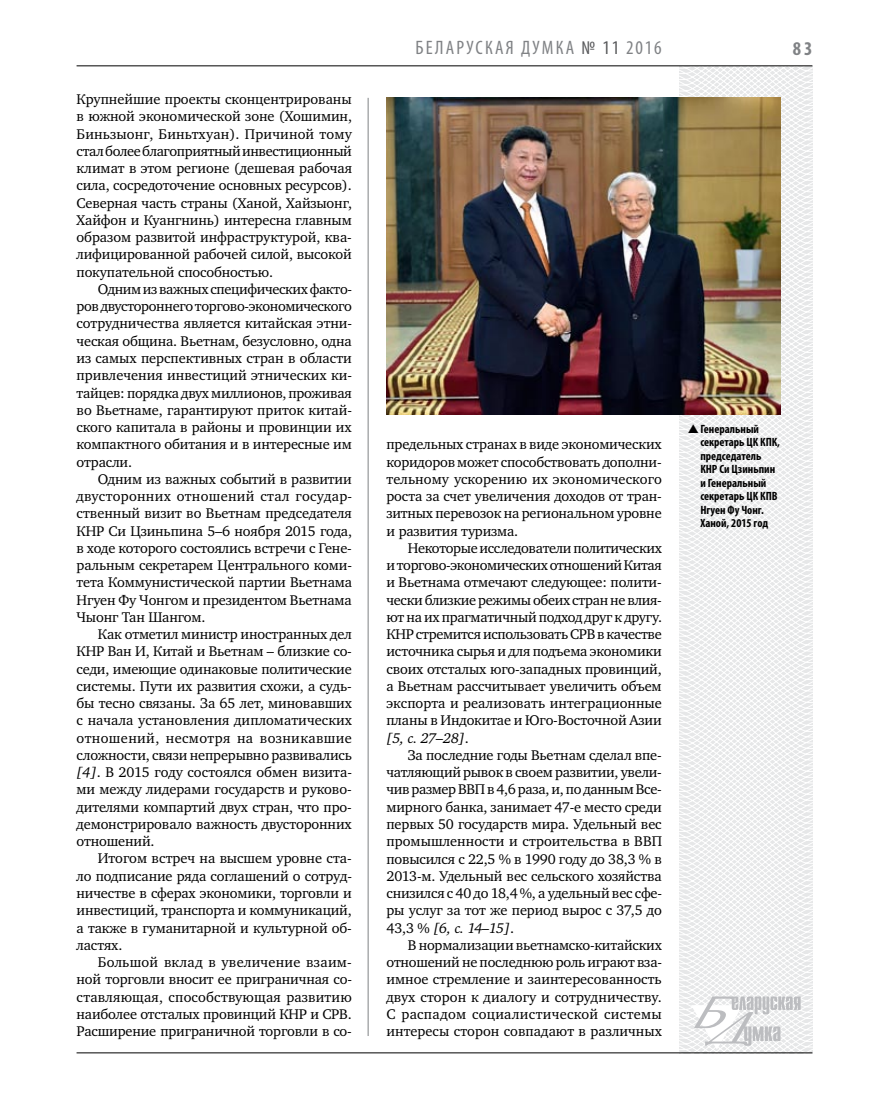
<style>
.page{position:relative;width:872px;height:1106px;background:#fff}
.page>*{position:absolute;margin:0;border:0;box-sizing:border-box;transform-origin:0 0}
.t1{font:condensed 19.5px "Myriad Pro";letter-spacing:.105em;color:#808285}
.t2{font:700 condensed 19.5px "Myriad Pro";color:#808285}
.t3{font:14.4px/17.2px "Charter C";letter-spacing:-.01em;color:#000;text-align:justify}
.t4{font:700 condensed 12px/13.5px "Myriad Pro";color:#000}
.s1{font-style:italic}
.s2{color:#58595b}
</style>
<div class="page">
<hr style="left:368px;top:98px;width:1px;height:938px;background:#808285">
<svg style="left:621px;top:65px;width:192px;height:989px"></svg>
<svg style="left:691px;top:996px;width:109px;height:53px"></svg>
<hr style="left:77px;top:65px;width:735px;height:1px;background:#000">
<hr style="left:77px;top:1052px;width:735px;height:1px;background:#000">
<img style="left:386px;top:97px;width:394px;height:318px">
<svg style="left:688px;top:424px;width:23px;height:9px"></svg>
<p class="t3" style="left:77px;top:91px;width:277px">Крупнейшие проекты сконцентрированы в южной экономической зоне (Хошимин, Биньзыонг, Биньтхуан). Причиной тому стал более благоприятный инвестиционный климат в этом регионе (дешевая рабочая сила, сосредоточение основных ресурсов).<br>Северная часть страны (Ханой, Хайзыонг, Хайфон и Куангнинь) интересна главным образом развитой инфраструктурой, ква&shy;лифицированной рабочей силой, высокой покупательной способностью.</p>
<p class="t3" style="left:77px;top:280px;width:277px;text-indent:21px">Одним из важных специфических факто&shy;ров двустороннего торгово-экономического сотрудничества является китайская этни&shy;ческая община. Вьетнам, безусловно, одна из самых перспективных стран в области привлечения инвестиций этнических ки&shy;тайцев: порядка двух миллионов, проживая во Вьетнаме, гарантируют приток китай&shy;ского капитала в районы и провинции их компактного обитания и в интересные им отрасли.</p>
<p class="t3" style="left:77px;top:470px;width:277px;text-indent:21px">Одним из важных событий в развитии двусторонних отношений стал государ&shy;ственный визит во Вьетнам председателя КНР Си Цзиньпина 5–6 ноября 2015 года, в ходе которого состоялись встречи с Гене&shy;ральным секретарем Центрального коми&shy;тета Коммунистической партии Вьетнама Нгуен Фу Чонгом и президентом Вьетнама Чыонг Тан Шангом.</p>
<p class="t3" style="left:77px;top:625px;width:277px;text-indent:21px">Как отметил министр иностранных дел КНР Ван И, Китай и Вьетнам – близкие со&shy;седи, имеющие одинаковые политические системы. Пути их развития схожи, а судь&shy;бы тесно связаны. За 65 лет, миновавших с начала установления дипломатических отношений, несмотря на возникавшие сложности, связи непрерывно развивались <span class="s1">[4]</span>. В 2015 году состоялся обмен визита&shy;ми между лидерами государств и руково&shy;дителями компартий двух стран, что про&shy;демонстрировало важность двусторонних отношений.</p>
<p class="t3" style="left:77px;top:850px;width:277px;text-indent:21px">Итогом встреч на высшем уровне ста&shy;ло подписание ряда соглашений о сотруд&shy;ничестве в сферах экономики, торговли и инвестиций, транспорта и коммуникаций, а также в гуманитарной и культурной об&shy;ластях.</p>
<p class="t3" style="left:77px;top:953px;width:277px;text-indent:21px">Большой вклад в увеличение взаим&shy;ной торговли вносит ее приграничная со&shy;ставляющая, способствующая развитию наиболее отсталых провинций КНР и СРВ.<br>Расширение приграничной торговли в со-</p>
<h1 class="t1" style="left:415px;top:36px;width:138px">БЕЛАРУСКА Я ДУМКА</h1>
<h1 class="t1" style="left:581px;top:36px;width:82px"><span class="s2">№ 11</span> 2016</h1>
<h1 class="t2" style="left:793px;top:37px;width:21px">83</h1>
<p class="t3" style="left:386px;top:436px;width:277px">предельных странах в виде экономических коридоров может способствовать дополни&shy;тельному ускорению их экономического роста за счет увеличения доходов от тран&shy;зитных перевозок на региональном уровне и развития туризма.</p>
<p class="t3" style="left:386px;top:539px;width:277px;text-indent:21px">Некоторые исследователи политических и торгово-экономических отношений Китая и Вьетнама отмечают следующее: полити&shy;чески близкие режимы обеих стран не влия&shy;ют на их прагматичный подход друг к другу.<br>КНР стремится использовать СРВ в качестве источника сырья и для подъема экономики своих отсталых юго-западных провинций, а Вьетнам рассчитывает увеличить объем экспорта и реализовать интеграционные планы в Индокитае и Юго-Восточной Азии <span class="s1">[5, с. 27–28]</span>.</p>
<p class="t3" style="left:386px;top:746px;width:277px;text-indent:21px">За последние годы Вьетнам сделал впе&shy;чатляющий рывок в своем развитии, увели&shy;чив размер ВВП в 4,6 раза, и, по данным Все&shy;мирного банка, занимает 47-е место среди первых 50 государств мира. Удельный вес промышленности и строительства в ВВП повысился с 22,5 % в 1990 году до 38,3 % в 2013-м. Удельный вес сельского хозяйства снизился с 40 до 18,4 %, а удельный вес сфе&shy;ры услуг за тот же период вырос с 37,5 до 43,3 % <span class="s1">[6, с. 14–15]</span>.</p>
<p class="t3" style="left:386px;top:936px;width:277px;text-indent:21px">В нормализации вьетнамско-китайских отношений не последнюю роль играют вза&shy;имное стремление и заинтересованность двух сторон к диалогу и сотрудничеству.<br>С распадом социалистической системы интересы сторон совпадают в различных</p>
<p class="t4" style="left:700px;top:421px;width:81px">Генеральный секретарь ЦК КПК, председатель<br>КНР Си Цзиньпин и Генеральный секретарь ЦК КПВ<br>Нгуен Фу Чонг.<br>Ханой, 2015 год</p>
</div>
